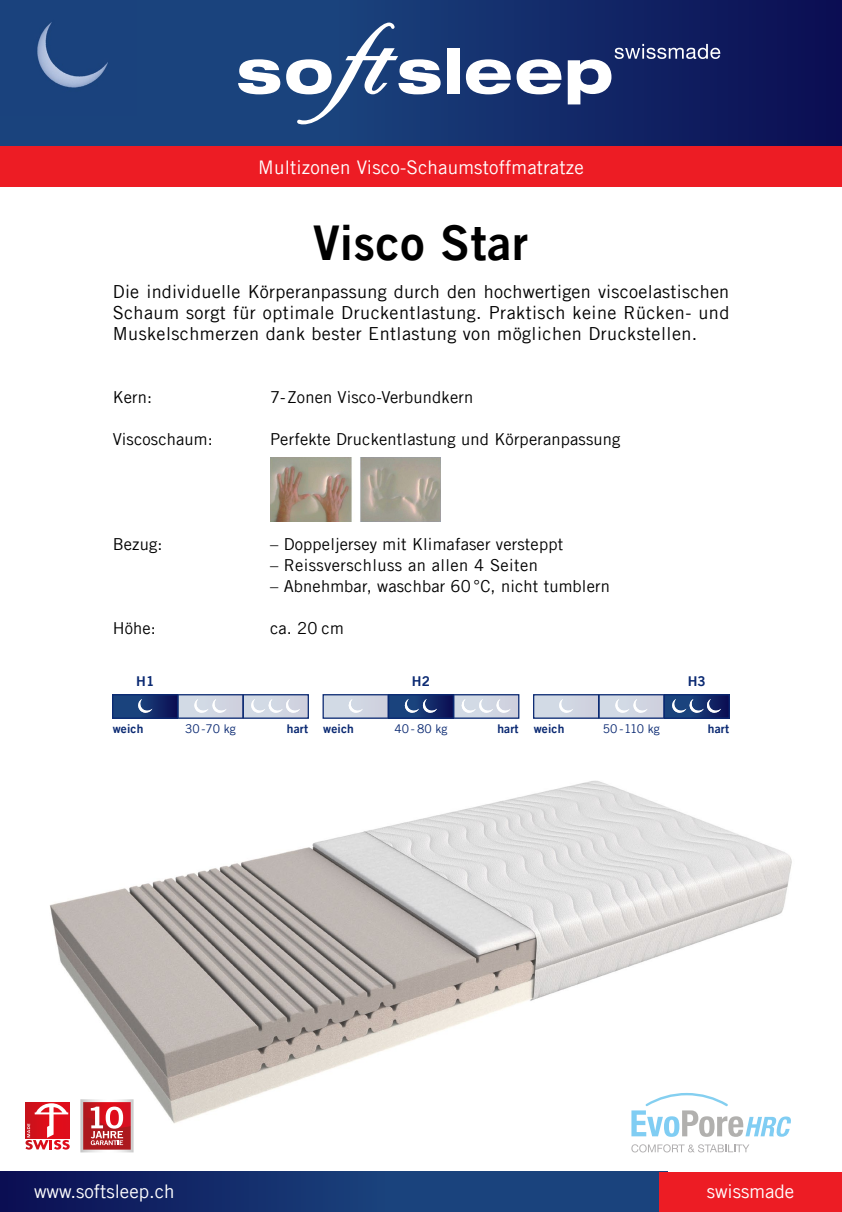
<style>
.page{position:relative;width:842px;height:1212px;background:#fff}
.page>*{position:absolute;margin:0;border:0;box-sizing:border-box;transform-origin:0 0}
.t1{font:48px "Trade Gothic LT Com Bd 2";letter-spacing:.015em;color:#000}
.t2{font:18.75px "Trade Gothic LT Com";letter-spacing:.01em;color:#fff}
.t3{font:18px/21px "Trade Gothic LT Com";letter-spacing:.025em;color:#000;text-align:justify}
.t4{font:16.5px "Trade Gothic LT Com";letter-spacing:.01em;color:#000}
.t5{font:13.5px "Trade Gothic LT Com Bd 2";color:#0a2972}
.t6{font:12px "Trade Gothic LT Com Bd 2";letter-spacing:.015em;color:#0a2972}
.t7{font:12px "Trade Gothic LT Com";color:#0a2972}
</style>
<div class="page">
<img style="left:50px;top:780px;width:742px;height:344px">
<img style="left:271px;top:458px;width:170px;height:63px">
<svg style="left:26px;top:1102px;width:44px;height:1px"></svg>
<svg style="left:26px;top:1103px;width:44px;height:46px"></svg>
<svg style="left:80px;top:1099px;width:54px;height:53px"></svg>
<svg style="left:631px;top:1093px;width:161px;height:44px"></svg>
<svg style="left:631px;top:1144px;width:118px;height:8px"></svg>
<div style="left:113px;top:695px;width:65px;height:23px;background:linear-gradient(to right,#1e5188,#0d1458)"></div>
<div style="left:243px;top:695px;width:65px;height:23px;background:#d1d8e4"></div>
<div style="left:178px;top:695px;width:65px;height:23px;background:#d1d8e3"></div>
<div style="left:112px;top:694px;width:197px;height:25px;border:1px solid #0a2972"></div>
<hr style="left:242px;top:695px;width:2px;height:23px;background:#0a2972">
<hr style="left:177px;top:695px;width:2px;height:23px;background:#0a2972">
<svg style="left:251px;top:699px;width:49px;height:14px"></svg>
<svg style="left:194px;top:699px;width:32px;height:14px"></svg>
<svg style="left:137px;top:699px;width:15px;height:14px"></svg>
<div style="left:323px;top:695px;width:65px;height:23px;background:#d1d7e3"></div>
<div style="left:454px;top:695px;width:65px;height:23px;background:#d1d8e4"></div>
<div style="left:388px;top:695px;width:66px;height:23px;background:linear-gradient(to right,#1e5188,#0d1559)"></div>
<div style="left:323px;top:694px;width:196px;height:25px;border:1px solid #0a2972"></div>
<svg style="left:453px;top:695px;width:1px;height:23px"></svg>
<hr style="left:387px;top:695px;width:2px;height:23px;background:#0a2972">
<svg style="left:461px;top:699px;width:50px;height:14px"></svg>
<svg style="left:404px;top:699px;width:33px;height:14px"></svg>
<svg style="left:348px;top:699px;width:15px;height:14px"></svg>
<div style="left:534px;top:695px;width:65px;height:23px;background:#d1d7e3"></div>
<div style="left:664px;top:695px;width:65px;height:23px;background:linear-gradient(to right,#1e5188,#0d1559)"></div>
<div style="left:599px;top:695px;width:65px;height:23px;background:#d1d8e3"></div>
<svg style="left:671px;top:699px;width:50px;height:14px"></svg>
<svg style="left:615px;top:699px;width:32px;height:14px"></svg>
<svg style="left:559px;top:699px;width:14px;height:14px"></svg>
<div style="left:533px;top:694px;width:197px;height:25px;border:1px solid #0a2972"></div>
<hr style="left:663px;top:695px;width:2px;height:23px;background:#0a2972">
<hr style="left:598px;top:695px;width:2px;height:23px;background:#0a2972">
<div style="left:0;top:1171px;width:667px;height:41px;background:linear-gradient(to right,#0d165a,#1e5188)"></div>
<div style="left:659px;top:1171px;width:183px;height:41px;background:#ed1c24"></div>
<div style="left:0;top:0;width:842px;height:149px;background:linear-gradient(to right,#284e83,#101558)"></div>
<img style="left:0;top:0;width:137px;height:115px">
<svg style="left:568px;top:44px;width:152px;height:60px"></svg>
<svg style="left:238px;top:59px;width:42px;height:35px"></svg>
<div style="left:447px;top:48px;width:13px;height:46px;background:#fff"></div>
<svg style="left:466px;top:59px;width:45px;height:35px"></svg>
<svg style="left:517px;top:59px;width:44px;height:35px"></svg>
<svg style="left:286px;top:23px;width:155px;height:101px"></svg>
<div style="left:0;top:147px;width:842px;height:40px;background:#ed1c24"></div>
<p class="t2" style="left:258px;top:156px;width:327px">Multizonen Visco-Schaumstoffmatratze</p>
<h1 class="t1" style="left:313px;top:213px;width:216px">Visco Star</h1>
<p class="t3" style="left:113px;top:281px;width:618px">Die individuelle Körperanpassung durch den hochwertigen viscoelastischen Schaum sorgt für optimale Druckentlastung. Praktisch keine Rücken- und Muskelschmerzen dank bester Entlastung von möglichen Druckstellen.</p>
<p class="t4" style="left:113px;top:387px;width:41px">Kern:</p>
<p class="t4" style="left:270px;top:387px;width:205px">7-Zonen Visco-Verbundkern</p>
<p class="t4" style="left:113px;top:429px;width:102px">Viscoschaum:</p>
<p class="t4" style="left:270px;top:429px;width:352px">Perfekte Druckentlastung und Körperanpassung</p>
<p class="t4" style="left:113px;top:534px;width:51px">Bezug:</p>
<p class="t4" style="left:270px;top:534px;width:295px">– Doppeljersey mit Klimafaser versteppt</p>
<p class="t4" style="left:270px;top:555px;width:269px">– Reissverschluss an allen 4 Seiten</p>
<p class="t4" style="left:270px;top:576px;width:341px">– Abnehmbar, waschbar 60 °C, nicht tumblern</p>
<p class="t4" style="left:113px;top:618px;width:45px">Höhe:</p>
<p class="t4" style="left:270px;top:618px;width:75px">ca. 20 cm</p>
<p class="t5" style="left:136px;top:673px;width:20px">H1</p>
<p class="t6" style="left:113px;top:721px;width:32px">weich</p>
<p class="t7" style="left:185px;top:721px;width:52px">30-70 kg</p>
<p class="t6" style="left:287px;top:721px;width:23px">hart</p>
<p class="t5" style="left:412px;top:673px;width:20px">H2</p>
<p class="t6" style="left:323px;top:721px;width:32px">weich</p>
<p class="t7" style="left:394px;top:721px;width:55px">40- 80 kg</p>
<p class="t6" style="left:497px;top:721px;width:23px">hart</p>
<p class="t5" style="left:688px;top:673px;width:20px">H3</p>
<p class="t6" style="left:534px;top:721px;width:32px">weich</p>
<p class="t7" style="left:603px;top:721px;width:59px">50-110 kg</p>
<p class="t6" style="left:708px;top:721px;width:23px">hart</p>
<p class="t2" style="left:34px;top:1179px;width:142px">www.softsleep.ch</p>
<p class="t2" style="left:707px;top:1179px;width:89px">swissmade</p>
</div>
